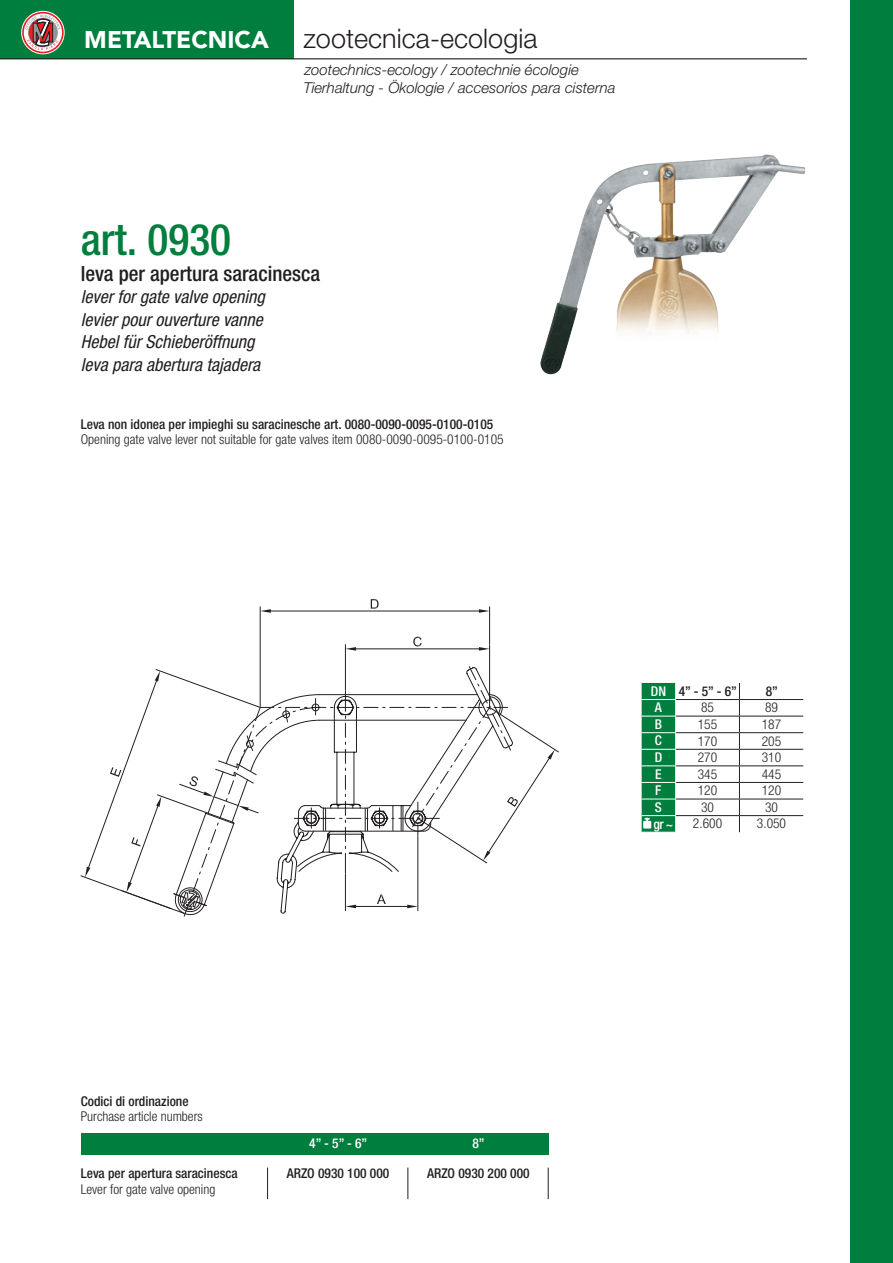
<style>
.page{position:relative;width:893px;height:1263px;background:#fff}
.page>*{position:absolute;margin:0;border:0;box-sizing:border-box;transform-origin:0 0}
.t1{font:500 condensed 43.5px "Helvetica Neue LT";color:#007e3d}
.t2{font:300 27px "Helvetica Neue LT";color:#231f20}
.t3{font:900 24px "Avenir LT";color:#fff}
.t4{font:500 condensed 21px "Helvetica Neue LT";color:#231f20}
.t5{font:italic condensed 18px/22.5px "Helvetica Neue";color:#231f20}
.t6{font:italic 300 15px/18px "Helvetica Neue LT";color:#231f20}
.t7{font:300 condensed 13.5px "Helvetica Neue LT";color:#231f20}
.t8{font:500 condensed 13.5px "Helvetica Neue LT";color:#231f20}
.t9{font:300 condensed 13.5px "Helvetica Neue";color:#231f20}
.t10{font:500 condensed 13.5px "Helvetica Neue";color:#231f20}
.t11{font:500 condensed 13.5px "Helvetica Neue";color:#fff}
.s1{color:#fff}
</style>
<div class="page">
<img style="left:540px;top:156px;width:223px;height:219px">
<hr style="left:676px;top:699px;width:63px;height:1px;background:#231f20">
<hr style="left:676px;top:716px;width:63px;height:1px;background:#231f20">
<hr style="left:676px;top:732px;width:63px;height:1px;background:#231f20">
<hr style="left:676px;top:749px;width:63px;height:1px;background:#231f20">
<hr style="left:676px;top:765px;width:63px;height:1px;background:#231f20">
<hr style="left:676px;top:782px;width:63px;height:1px;background:#231f20">
<hr style="left:676px;top:799px;width:63px;height:1px;background:#231f20">
<hr style="left:676px;top:815px;width:63px;height:1px;background:#231f20">
<hr style="left:739px;top:699px;width:64px;height:1px;background:#231f20">
<hr style="left:739px;top:716px;width:64px;height:1px;background:#231f20">
<hr style="left:739px;top:732px;width:64px;height:1px;background:#231f20">
<hr style="left:739px;top:749px;width:64px;height:1px;background:#231f20">
<hr style="left:739px;top:765px;width:64px;height:1px;background:#231f20">
<hr style="left:739px;top:782px;width:64px;height:1px;background:#231f20">
<hr style="left:739px;top:799px;width:64px;height:1px;background:#231f20">
<hr style="left:739px;top:815px;width:64px;height:1px;background:#231f20">
<svg style="left:739px;top:683px;width:1px;height:149px"></svg>
<svg style="left:642px;top:683px;width:34px;height:149px;background:#188a4f"></svg>
<div style="left:81px;top:1133px;width:468px;height:21px;background:#007e3d"></div>
<hr style="left:267px;top:1168px;width:1px;height:31px;background:#231f20">
<hr style="left:548px;top:1168px;width:1px;height:31px;background:#231f20">
<hr style="left:407px;top:1168px;width:1px;height:31px;background:#231f20">
<hr style="left:356px;top:649px;width:123px;height:1px;background:#231f20">
<hr style="left:489px;top:645px;width:1px;height:62px;background:#231f20">
<hr style="left:345px;top:645px;width:1px;height:45px;background:#231f20">
<svg style="left:345px;top:647px;width:11px;height:4px"></svg>
<svg style="left:479px;top:647px;width:11px;height:4px"></svg>
<svg style="left:413px;top:637px;width:9px;height:10px"></svg>
<hr style="left:271px;top:611px;width:208px;height:1px;background:#231f20">
<hr style="left:489px;top:607px;width:1px;height:37px;background:#231f20">
<hr style="left:260px;top:607px;width:1px;height:100px;background:#231f20">
<svg style="left:260px;top:609px;width:11px;height:4px"></svg>
<svg style="left:479px;top:609px;width:11px;height:4px"></svg>
<svg style="left:371px;top:599px;width:8px;height:10px"></svg>
<svg style="left:81px;top:666px;width:478px;height:251px"></svg>
<div style="left:0;top:0;width:294px;height:59px;background:#007e3d"></div>
<hr style="left:0;top:58px;width:807px;height:1px;background:#231f20">
<div style="left:851px;top:0;width:42px;height:1263px;background:#007e3d"></div>
<svg style="left:22px;top:11px;width:42px;height:43px"></svg>
<div style="left:21px;top:11px;width:43px;height:43px;border:1px solid #fff;border-radius:50%"></div>
<svg style="left:24px;top:13px;width:38px;height:39px"></svg>
<svg style="left:25px;top:15px;width:35px;height:35px"></svg>
<h3 class="t3" style="left:84px;top:25px;width:186px">METALTECNICA</h3>
<h2 class="t2" style="left:303px;top:22px;width:236px">zootecnica-ecologia</h2>
<p class="t6" style="left:303px;top:61px;width:314px">zootechnics-ecology / zootechnie écologie<br>Tierhaltung - Ökologie / accesorios para cisterna</p>
<h1 class="t1" style="left:81px;top:214px;width:152px">art. 0930</h1>
<h3 class="t4" style="left:81px;top:261px;width:241px">leva per apertura saracinesca</h3>
<h3 class="t5" style="left:81px;top:286px;width:185px">lever for gate valve opening levier pour ouverture vanne<br>Hebel für Schieberöffnung leva para abertura tajadera</h3>
<p class="t8" style="left:81px;top:416px;width:414px">Leva non idonea per impieghi su saracinesche art. 0080-0090-0095-0100-0105</p>
<p class="t7" style="left:81px;top:431px;width:424px">Opening gate valve lever not suitable for gate valves item 0080-0090-0095-0100-0105</p>
<p class="t10" style="left:651px;top:683px;width:88px"><span class="s1">DN</span> 4” - 5” - 6”</p>
<p class="t10" style="left:766px;top:683px;width:14px">8”</p>
<p class="t11" style="left:655px;top:699px;width:9px">A</p>
<p class="t9" style="left:701px;top:700px;width:14px">85</p>
<p class="t9" style="left:765px;top:700px;width:14px">89</p>
<p class="t11" style="left:655px;top:716px;width:9px">B</p>
<p class="t9" style="left:698px;top:716px;width:21px">155</p>
<p class="t9" style="left:762px;top:716px;width:21px">187</p>
<p class="t11" style="left:655px;top:733px;width:9px">C</p>
<p class="t9" style="left:698px;top:733px;width:21px">170</p>
<p class="t9" style="left:762px;top:733px;width:21px">205</p>
<p class="t11" style="left:655px;top:749px;width:9px">D</p>
<p class="t9" style="left:698px;top:750px;width:21px">270</p>
<p class="t9" style="left:762px;top:750px;width:21px">310</p>
<p class="t11" style="left:655px;top:766px;width:8px">E</p>
<p class="t9" style="left:698px;top:766px;width:21px">345</p>
<p class="t9" style="left:762px;top:766px;width:21px">445</p>
<p class="t11" style="left:655px;top:782px;width:8px">F</p>
<p class="t9" style="left:698px;top:783px;width:21px">120</p>
<p class="t9" style="left:762px;top:783px;width:21px">120</p>
<p class="t11" style="left:655px;top:799px;width:9px">S</p>
<p class="t9" style="left:701px;top:799px;width:14px">30</p>
<p class="t9" style="left:765px;top:799px;width:14px">30</p>
<p class="t11" style="left:653px;top:816px;width:22px">gr ~</p>
<p class="t9" style="left:693px;top:816px;width:31px">2.600</p>
<p class="t9" style="left:757px;top:816px;width:31px">3.050</p>
<p class="t8" style="left:81px;top:1093px;width:109px">Codici di ordinazione</p>
<p class="t7" style="left:81px;top:1108px;width:123px">Purchase article numbers</p>
<p class="t8" style="left:81px;top:1165px;width:158px">Leva per apertura saracinesca</p>
<p class="t7" style="left:81px;top:1182px;width:136px">Lever for gate valve opening</p>
<p class="t11" style="left:309px;top:1135px;width:60px">4” - 5” - 6”</p>
<p class="t11" style="left:473px;top:1135px;width:14px">8”</p>
<p class="t10" style="left:287px;top:1165px;width:104px">ARZO 0930 100 000</p>
<p class="t10" style="left:427px;top:1165px;width:104px">ARZO 0930 200 000</p>
</div>
